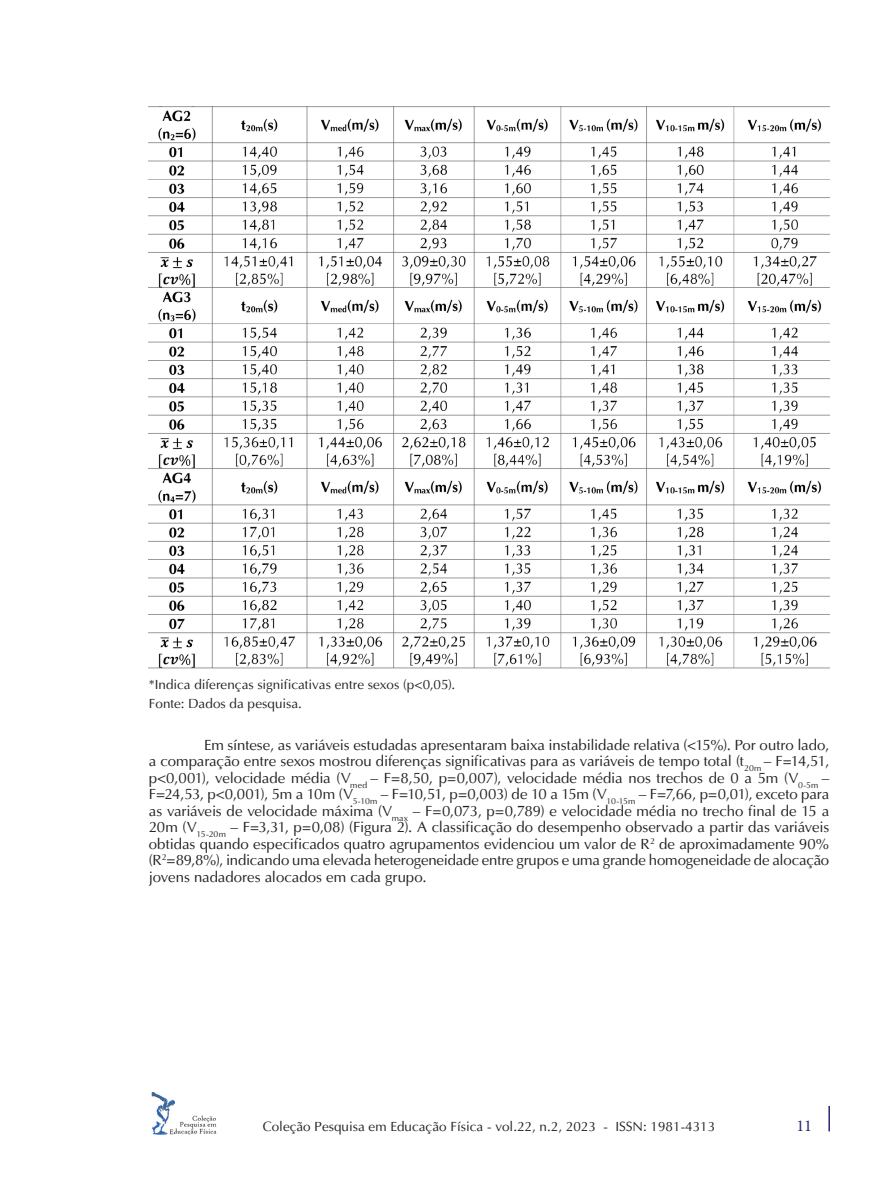
<style>
.page{position:relative;width:893px;height:1191px;background:#fff}
.page>*{position:absolute;margin:0;border:0;box-sizing:border-box;transform-origin:0 0}
.t1{font:16.5px "Minion Pro";color:#282772}
.t2{font:15px/16.5px "Ottawa Plain";letter-spacing:-.005em;color:#231f20;text-align:justify}
.t3{font:13.5px/19px "Ottawa Plain";color:#231f20}
</style>
<div class="page">
<hr style="left:828px;top:1106px;width:2px;height:25px;background:#282772">
<img style="left:151px;top:1092px;width:66px;height:42px">
<img style="left:152px;top:1092px;width:23px;height:42px">
<img style="left:149px;top:106px;width:680px;height:563px">
<p class="t3" style="left:149px;top:674px;width:308px">*Indica diferenças significativas entre sexos (p&lt;0,05).<br>Fonte: Dados da pesquisa.</p>
<p class="t2" style="left:149px;top:736px;width:682px;text-indent:55px">Em síntese, as variáveis estudadas apresentaram baixa instabilidade relativa (&lt;15%). Por outro lado, a comparação entre sexos mostrou diferenças significativas para as variáveis de tempo total (t<sub>20m</sub> – F=14,51, p&lt;0,001), velocidade média (V<sub>med</sub> – F=8,50, p=0,007), velocidade média nos trechos de 0 a 5m (V<sub>0-5m</sub> – F=24,53, p&lt;0,001), 5m a 10m (V<sub>5-10m</sub> – F=10,51, p=0,003) de 10 a 15m (V<sub>10-15m</sub> – F=7,66, p=0,01), exceto para as variáveis de velocidade máxima (V<sub>max</sub> – F=0,073, p=0,789) e velocidade média no trecho final de 15 a 20m (V<sub>15-20m</sub> – F=3,31, p=0,08) (Figura 2). A classificação do desempenho observado a partir das variáveis obtidas quando especificados quatro agrupamentos evidenciou um valor de R<sup>2</sup> de aproximadamente 90% (R<sup>2</sup>=89,8%), indicando uma elevada heterogeneidade entre grupos e uma grande homogeneidade de alocação jovens nadadores alocados em cada grupo.</p>
<p class="t3" style="left:263px;top:1117px;width:454px">Coleção Pesquisa em Educação Física - vol.22, n.2, 2023 - ISSN: 1981-4313</p>
<p class="t1" style="left:796px;top:1115px;width:17px">11</p>
</div>
